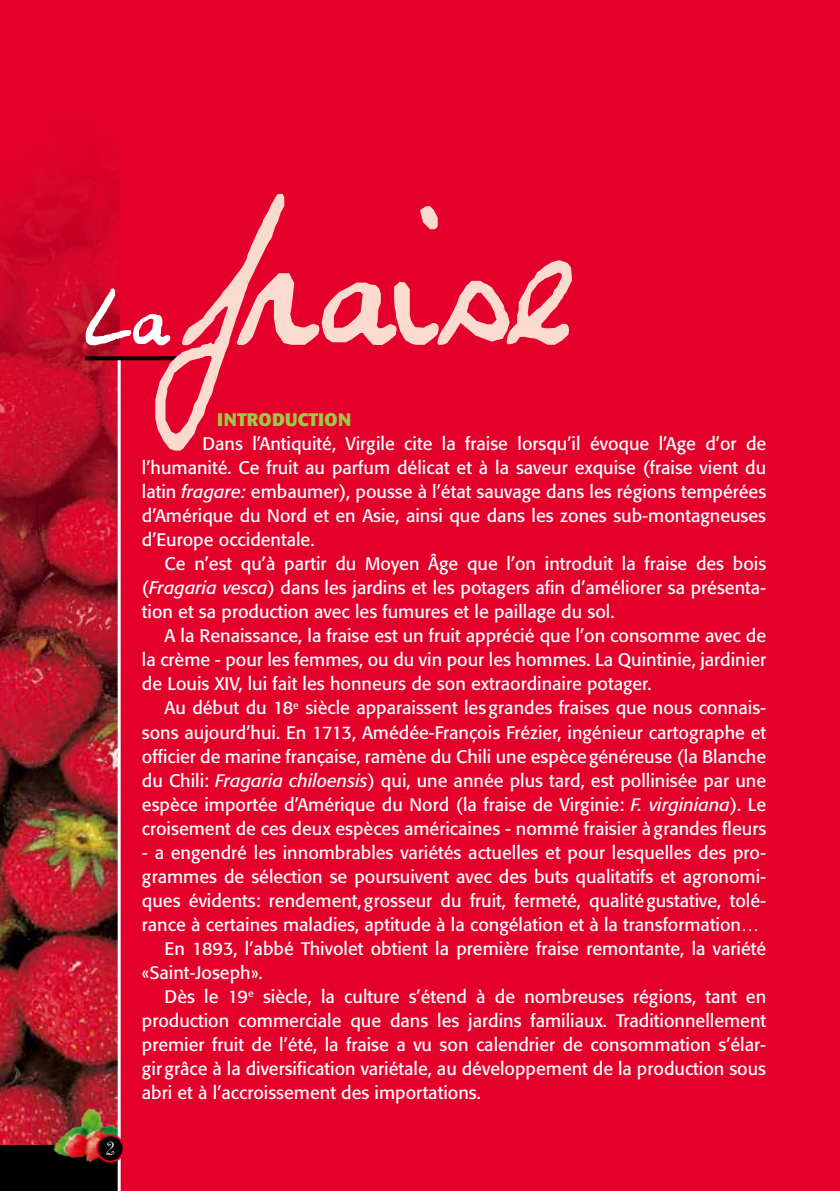
<style>
.page{position:relative;width:840px;height:1191px;background:#fff}
.page>*{position:absolute;margin:0;border:0;box-sizing:border-box;transform-origin:0 0}
.t1{font:192px "Georges";letter-spacing:-.01em;color:#fbdad0}
.t2{font:20px "Curlz";color:#fff}
.t3{font:18px/24px "Formata";color:#fff;text-align:justify}
.t4{font:700 18px "Formata";letter-spacing:.01em;color:#a1c746}
.s1{font-size:96px;color:#fff}
.s2{font-style:italic}
</style>
<div class="page">
<div style="left:0;top:0;width:839px;height:1191px;background:#e4002b"></div>
<img style="left:0;top:166px;width:119px;height:979px">
<div style="left:0;top:1145px;width:119px;height:46px;background:#000"></div>
<hr style="left:118px;top:359px;width:3px;height:832px;background:#fff">
<svg style="left:85px;top:356px;width:101px;height:4px"></svg>
<div style="left:97px;top:1135px;width:26px;height:26px;background:#000;border-radius:50%"></div>
<div style="left:96px;top:1134px;width:28px;height:28px;border:2px solid #e4002b;border-radius:50%"></div>
<h1 class="t1" style="left:78px;top:166px;width:483px"><span class="s1">La</span> fraise</h1>
<p class="t4" style="left:217px;top:409px;width:135px">INTRODUCTION</p>
<p class="t3" style="left:142px;top:432px;width:625px;text-indent:60px">Dans l’Antiquité, Virgile cite la fraise lorsqu’il évoque l’Age d’or de l’humanité. Ce fruit au parfum délicat et à la saveur exquise (fraise vient du latin <span class="s2">fragare:</span> embaumer), pousse à l’état sauvage dans les régions tempérées d’Amérique du Nord et en Asie, ainsi que dans les zones sub-montagneuses d’Europe occidentale.</p>
<p class="t3" style="left:142px;top:552px;width:625px;text-indent:23px">Ce n’est qu’à partir du Moyen Âge que l’on introduit la fraise des bois (<span class="s2">Fragaria vesca</span>) dans les jardins et les potagers afin d’améliorer sa présenta&shy;tion et sa production avec les fumures et le paillage du sol.</p>
<p class="t3" style="left:142px;top:624px;width:625px;text-indent:23px">A la Renaissance, la fraise est un fruit apprécié que l’on consomme avec de la crème - pour les femmes, ou du vin pour les hommes. La Quintinie, jardinier de Louis XIV, lui fait les honneurs de son extraordinaire potager.</p>
<p class="t3" style="left:142px;top:696px;width:625px;text-indent:23px">Au début du 18<sup>e</sup> siècle apparaissent lesgrandes fraises que nous connais&shy;sons aujourd’hui. En 1713, Amédée-François Frézier, ingénieur cartographe et officier de marine française, ramène du Chili une espècegénéreuse (la Blanche du Chili: <span class="s2">Fragaria chiloensis</span>) qui, une année plus tard, est pollinisée par une espèce importée d’Amérique du Nord (la fraise de Virginie: <span class="s2">F. virginiana</span>). Le croisement de ces deux espèces américaines - nommé fraisier àgrandes fleurs</p>
<p class="t3" style="left:142px;top:840px;width:625px">- a engendré les innombrables variétés actuelles et pour lesquelles des pro-</p>
<p class="t3" style="left:142px;top:864px;width:625px">grammes de sélection se poursuivent avec des buts qualitatifs et agronomi-</p>
<p class="t3" style="left:142px;top:888px;width:625px">ques évidents: rendement,grosseur du fruit, fermeté, qualitégustative, tolé-</p>
<p class="t3" style="left:142px;top:912px;width:618px">rance à certaines maladies, aptitude à la congélation et à la transformation…</p>
<p class="t3" style="left:164px;top:936px;width:602px">En 1893, l’abbé Thivolet obtient la première fraise remontante, la variété</p>
<p class="t3" style="left:142px;top:960px;width:122px">«Saint-Joseph».</p>
<p class="t3" style="left:164px;top:984px;width:602px">Dès le 19<sup>e</sup> siècle, la culture s’étend à de nombreuses régions, tant en</p>
<p class="t3" style="left:142px;top:1008px;width:625px">production commerciale que dans les jardins familiaux. Traditionnellement</p>
<p class="t3" style="left:142px;top:1032px;width:625px">premier fruit de l’été, la fraise a vu son calendrier de consommation s’élar-</p>
<p class="t3" style="left:142px;top:1056px;width:625px">girgrâce à la diversification variétale, au développement de la production sous</p>
<p class="t3" style="left:142px;top:1080px;width:340px">abri et à l’accroissement des importations.</p>
<p class="t2" style="left:106px;top:1134px;width:10px">2</p>
</div>
